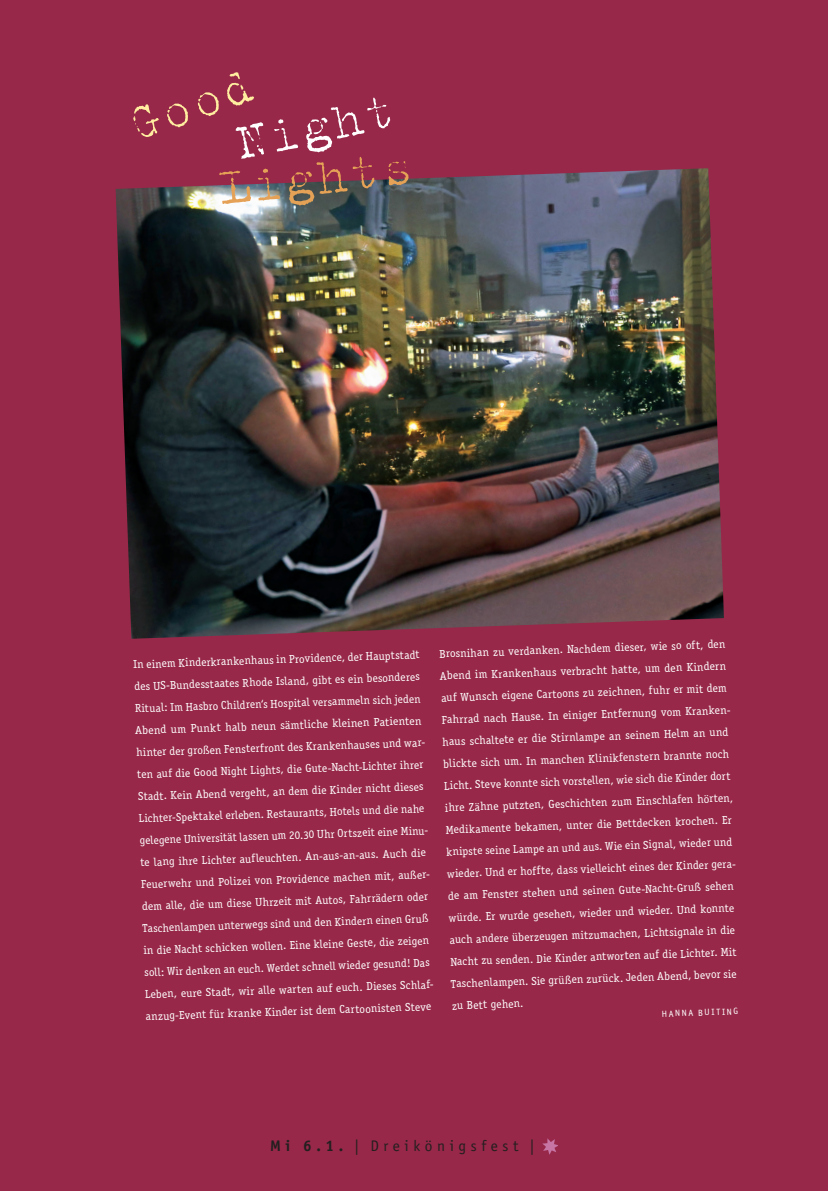
<style>
.page{position:relative;width:828px;height:1191px;background:#972849}
.page>*{position:absolute;margin:0;border:0;box-sizing:border-box;transform-origin:0 0}
.t1{font:300 56.5px "Trixie";color:#e5a257}
.t2{font:300 56.5px "Trixie";color:#fff}
.t3{font:300 56.5px "Trixie";color:#ffeda0}
.t4{font:15.4px "Officina Sans";letter-spacing:.3em;color:#231f20}
.t5{font:11.5px/22px "Officina Serif";color:#fff}
.t6{font:9px "Officina Sans";color:#fff}
.s1{font-weight:700}
</style>
<div class="page">
<img style="left:542px;top:1138px;width:16px;height:16px">
<img style="left:116px;top:168px;width:608px;height:471px">
<h1 class="t3" style="left:119px;top:97px;width:131px;rotate:-20deg">Good</h1>
<h1 class="t2" style="left:229px;top:112px;width:164px;rotate:-12deg">Night</h1>
<h1 class="t1" style="left:215px;top:156px;width:196px;rotate:-6deg">Lights</h1>
<p class="t5" style="left:132px;top:653px;width:293px;rotate:-2deg">In einem Kinderkrankenhaus in Providence, der Hauptstadt des US-Bundesstaates Rhode Island, gibt es ein besonderes Ritual: Im Hasbro Children‘s Hospital versammeln sich jeden Abend um Punkt halb neun sämtliche kleinen Patienten hinter der großen Fensterfront des Krankenhauses und war&shy;ten auf die Good Night Lights, die Gute-Nacht-Lichter ihrer Stadt. Kein Abend vergeht, an dem die Kinder nicht dieses Lichter-Spektakel erleben. Restaurants, Hotels und die nahe gelegene Universität lassen um 20.30 Uhr Ortszeit eine Minu&shy;te lang ihre Lichter aufleuchten. An-aus-an-aus. Auch die Feuerwehr und Polizei von Providence machen mit, außer&shy;dem alle, die um diese Uhrzeit mit Autos, Fahrrädern oder Taschenlampen unterwegs sind und den Kindern einen Gruß in die Nacht schicken wollen. Eine kleine Geste, die zeigen soll: Wir denken an euch. Werdet schnell wieder gesund! Das Leben, eure Stadt, wir alle warten auf euch. Dieses Schlaf&shy;anzug-Event für kranke Kinder ist dem Cartoonisten Steve</p>
<p class="t5" style="left:438px;top:643px;width:293px;rotate:-2deg">Brosnihan zu verdanken. Nachdem dieser, wie so oft, den Abend im Krankenhaus verbracht hatte, um den Kindern auf Wunsch eigene Cartoons zu zeichnen, fuhr er mit dem Fahrrad nach Hause. In einiger Entfernung vom Kranken&shy;haus schaltete er die Stirnlampe an seinem Helm an und blickte sich um. In manchen Klinikfenstern brannte noch Licht. Steve konnte sich vorstellen, wie sich die Kinder dort ihre Zähne putzten, Geschichten zum Einschlafen hörten, Medikamente bekamen, unter die Bettdecken krochen. Er knipste seine Lampe an und aus. Wie ein Signal, wieder und wieder. Und er hoffte, dass vielleicht eines der Kinder gera&shy;de am Fenster stehen und seinen Gute-Nacht-Gruß sehen würde. Er wurde gesehen, wieder und wieder. Und konnte auch andere überzeugen mitzumachen, Lichtsignale in die Nacht zu senden. Die Kinder antworten auf die Lichter. Mit Taschenlampen. Sie grüßen zurück. Jeden Abend, bevor sie zu Bett gehen.</p>
<p class="t6" style="left:661px;top:1008px;width:78px;rotate:-2deg">HANNA BUITING</p>
<h2 class="t4" style="left:270px;top:1136px;width:266px"><span class="s1">Mi 6.1.</span> | Dreikönigsfest |</h2>
</div>
